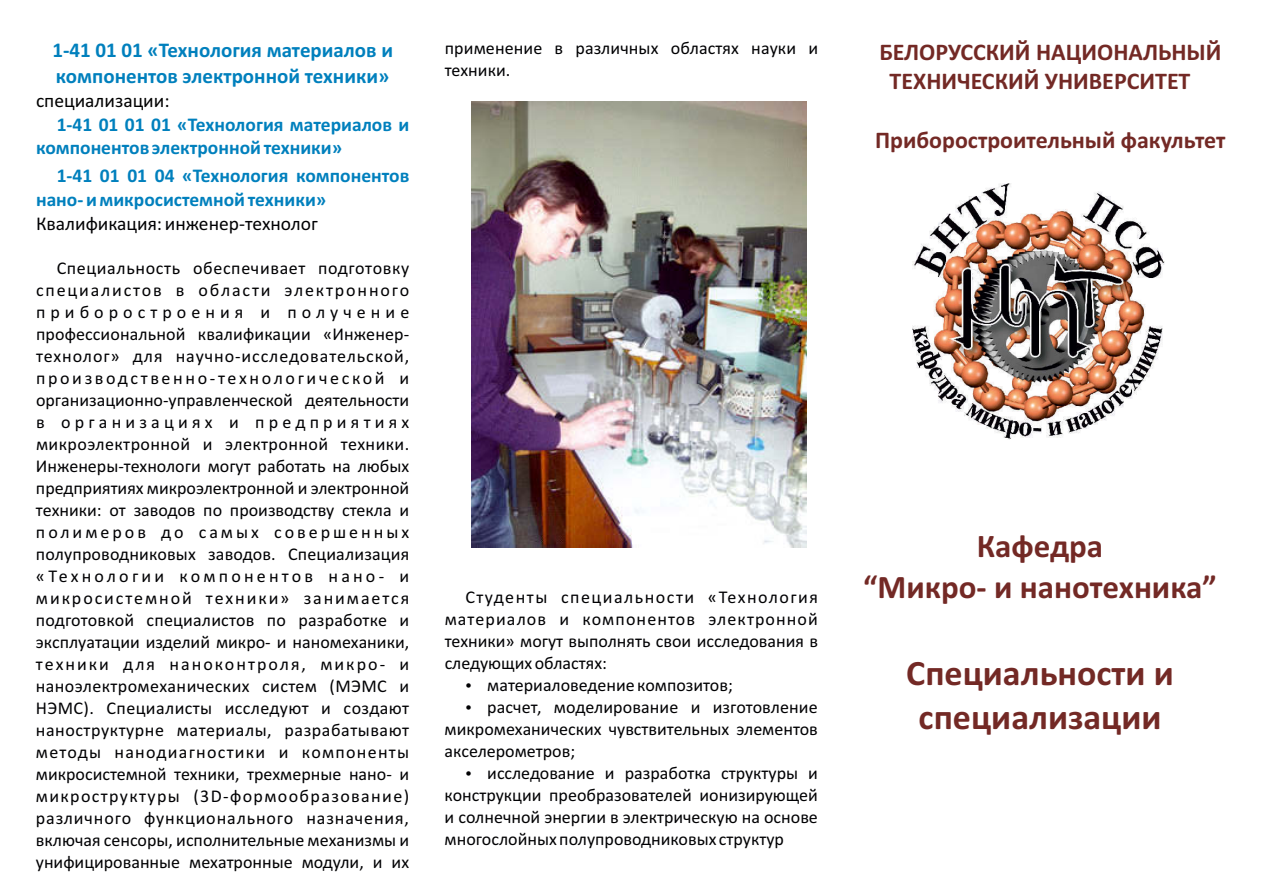
<style>
.page{position:relative;width:1263px;height:893px;background:#fff}
.page>*{position:absolute;margin:0;border:0;box-sizing:border-box;transform-origin:0 0}
.t1{font:700 36px/44px "Calibri";color:#732925;text-align:center}
.t2{font:700 33px/40.3px "Calibri";color:#732925;text-align:center}
.t3{font:700 24px/29.2px "Calibri";color:#732925}
.t4{font:700 21px/25.7px "Calibri";color:#0080bd}
.t5{font:700 19.5px/23.9px "Calibri";color:#0080bd}
.t6{font:19.5px "Calibri";color:#000003}
.t7{font:19.5px "Calibri";color:#000}
.t8{font:18px/21.9px "Calibri";color:#000003}
.t9{font:18px "Calibri";letter-spacing:.02em;color:#000003}
.t10{font:18px "Calibri";letter-spacing:.03em;color:#000003}
.t11{font:18px "Calibri";letter-spacing:.05em;color:#000003}
.t12{font:18px "Calibri";letter-spacing:.075em;color:#000003}
.t13{font:18px "Calibri";letter-spacing:.06em;color:#000003}
.t14{font:18px "Calibri";letter-spacing:.085em;color:#000003}
.t15{font:18px "Calibri";letter-spacing:.07em;color:#000003}
.t16{font:18px "Calibri";letter-spacing:.115em;color:#000003}
</style>
<div class="page">
<img style="left:472px;top:102px;width:334px;height:445px">
<img style="left:912px;top:183px;width:252px;height:257px">
<p class="t4" style="left:52px;top:39px;width:342px">1-41 01 01 «Технология материалов и компонентов электронной техники»</p>
<p class="t5" style="left:36px;top:114px;width:375px;text-indent:21px">1-41 01 01 01 «Технология материалов и компонентов электронной техники»</p>
<p class="t5" style="left:36px;top:165px;width:375px;text-indent:21px">1-41 01 01 04 «Технология компонентов нано- и микросистемной техники»</p>
<p class="t7" style="left:36px;top:92px;width:135px">специализации:</p>
<p class="t6" style="left:36px;top:215px;width:283px">Квалификация: инженер-технолог</p>
<p class="t8" style="left:36px;top:259px;width:375px;text-align:justify;text-indent:21px">Специальность обеспечивает подготовку специалистов в области электронного приборостроения и получение профессиональной квалификации «Инженер&shy;технолог» для научно-исследовательской, производственно-технологической и организационно-управленческой деятельности в организациях и предприятиях микроэлектронной и электронной техники.<br>Инженеры-технологи могут работать на любых предприятиях микроэлектронной и электронной техники: от заводов по производству стекла и полимеров до самых совершенных полупроводниковых заводов. Специализация «Технологии компонентов нано- и микросистемной техники» занимается</p>
<p class="t8" style="left:445px;top:39px;width:375px">применение в различных областях науки и техники.</p>
<p class="t14" style="left:465px;top:590px;width:354px">Студенты специальности «Технология</p>
<p class="t8" style="left:36px;top:610px;width:375px">подготовкой специалистов по разработке и</p>
<p class="t13" style="left:445px;top:612px;width:375px">материалов и компонентов электронной</p>
<p class="t8" style="left:36px;top:632px;width:375px">эксплуатации изделий микро- и наномеханики,</p>
<p class="t8" style="left:445px;top:632px;width:375px">техники» могут выполнять свои исследования в</p>
<p class="t16" style="left:36px;top:656px;width:375px">техники для наноконтроля, микро- и</p>
<p class="t8" style="left:445px;top:654px;width:164px">следующих областях:</p>
<p class="t9" style="left:36px;top:678px;width:375px">наноэлектромеханических систем (МЭМС и</p>
<p class="t8" style="left:487px;top:676px;width:247px">материаловедение композитов;</p>
<p class="t9" style="left:36px;top:700px;width:375px">НЭМС). Специалисты исследуют и создают</p>
<p class="t8" style="left:487px;top:698px;width:332px">расчет, моделирование и изготовление</p>
<p class="t10" style="left:36px;top:722px;width:375px">наноструктурне материалы, разрабатывают</p>
<p class="t8" style="left:445px;top:720px;width:375px">микромеханических чувствительных элементов</p>
<p class="t15" style="left:36px;top:744px;width:375px">методы нанодиагностики и компоненты</p>
<p class="t8" style="left:445px;top:742px;width:132px">акселерометров;</p>
<p class="t8" style="left:36px;top:764px;width:375px">микросистемной техники, трехмерные нано- и</p>
<p class="t8" style="left:487px;top:764px;width:332px">исследование и разработка структуры и</p>
<p class="t12" style="left:36px;top:788px;width:375px">микроструктуры (3D-формообразование)</p>
<p class="t8" style="left:445px;top:786px;width:375px">конструкции преобразователей ионизирующей</p>
<p class="t11" style="left:36px;top:810px;width:375px">различного функционального назначения,</p>
<p class="t8" style="left:445px;top:808px;width:375px">и солнечной энергии в электрическую на основе</p>
<p class="t8" style="left:36px;top:830px;width:375px">включая сенсоры, исполнительные механизмы и</p>
<p class="t8" style="left:445px;top:830px;width:341px">многослойных полупроводниковых структур</p>
<p class="t8" style="left:36px;top:852px;width:375px">унифицированные мехатронные модули, и их</p>
<h3 class="t3" style="left:889px;top:39px;width:333px;text-indent:-10px">БЕЛОРУССКИЙ НАЦИОНАЛЬНЫЙ<br>ТЕХНИЧЕСКИЙ УНИВЕРСИТЕТ</h3>
<h3 class="t3" style="left:875px;top:127px;width:352px">Приборостроительный факультет</h3>
<h2 class="t2" style="left:863px;top:529px;width:355px">Кафедра<br>“Микро- и нанотехника”</h2>
<h1 class="t1" style="left:906px;top:654px;width:269px">Специальности и специализации</h1>
</div>
